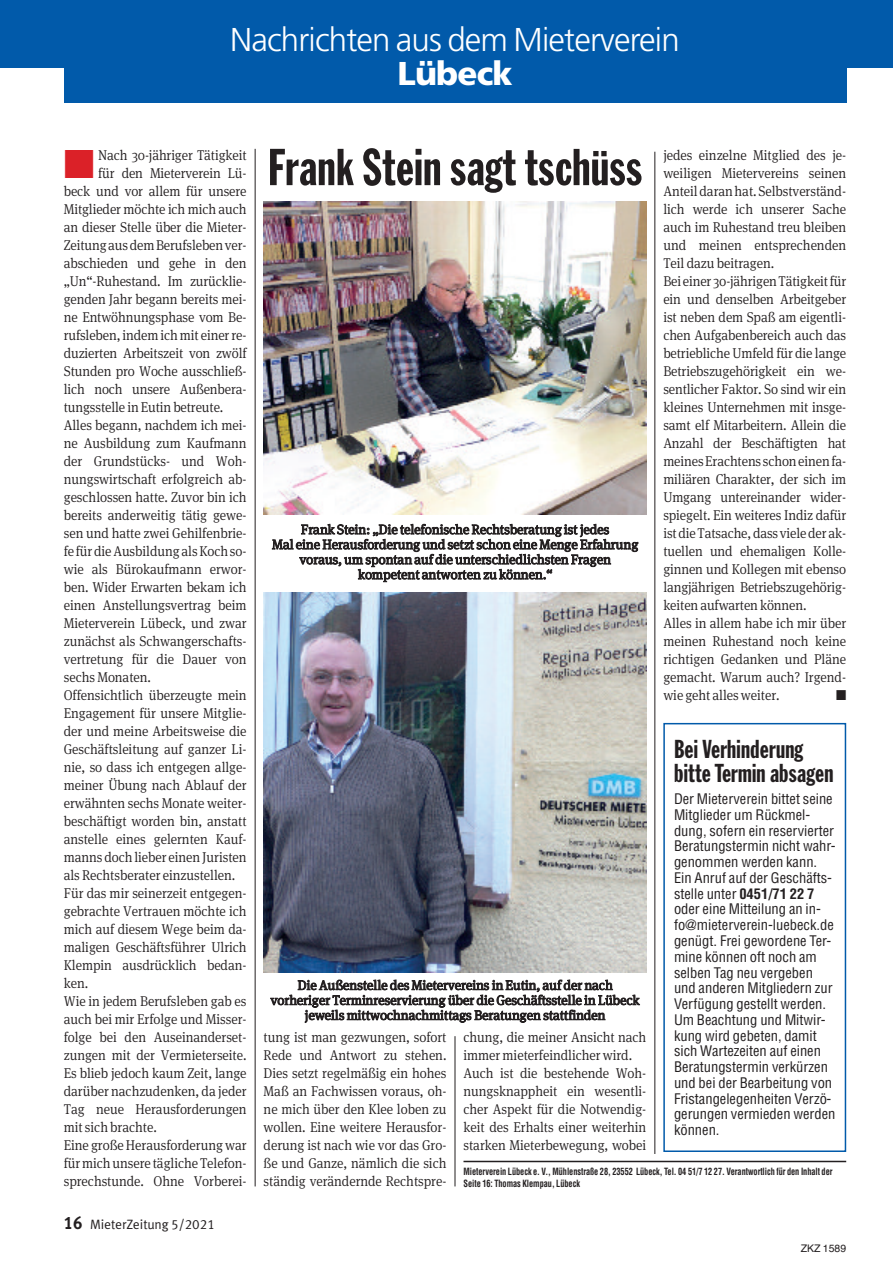
<style>
.page{position:relative;width:893px;height:1263px;background:#fff}
.page>*{position:absolute;margin:0;border:0;box-sizing:border-box;transform-origin:0 0}
.t1{font:51px "Franklin Gothic Extra Cond";letter-spacing:.01em;color:#231f20}
.t2{font:300 33px "Frutiger";letter-spacing:-.025em;color:#fff}
.t3{font:900 33px "Frutiger";letter-spacing:-.025em;color:#fff}
.t4{font:25.5px/24px "Franklin Gothic Extra Cond";letter-spacing:.01em;color:#231f20}
.t5{font:300 14.25px/18px "Meta Serif OT";letter-spacing:-.005em;color:#231f20;scale:.94 1}
.t6{font:condensed 14.25px/15.8px "Helvetica";color:#231f20}
.t7{font:14.25px "Zapf Dingbats";color:#231f20;scale:.94 1}
.t8{font:300 13.5px/15px "Meta Serif OT";letter-spacing:-.005em;color:#231f20;text-align:center}
.t9{font:13.5px "VZ Meta LF";color:#231f20}
.t10{font:10.5px "Helvetica";color:#231f20}
.t11{font:700 condensed 9.75px/11.7px "Helvetica";letter-spacing:-.005em;color:#231f20;scale:.85 1}
.s1{color:#db2128}
.s2{font-weight:700;font-size:18px}
.s3{font-weight:700}
</style>
<div class="page">
<div style="left:64px;top:60px;width:782px;height:42px;background:#015aaa"></div>
<div style="left:0;top:0;width:893px;height:67px;background:#015aaa"></div>
<hr style="left:655px;top:152px;width:1px;height:1002px;background:#231f20">
<hr style="left:255px;top:149px;width:1px;height:1037px;background:#231f20">
<hr style="left:455px;top:1036px;width:1px;height:150px;background:#231f20">
<hr style="left:463px;top:1161px;width:383px;height:1px;background:#231f20">
<div style="left:663px;top:723px;width:183px;height:429px;border:2px solid #015aaa"></div>
<img style="left:264px;top:202px;width:382px;height:313px">
<img style="left:264px;top:593px;width:382px;height:379px">
<h2 class="t2" style="left:230px;top:26px;width:451px">Nachrichten aus dem Mieterverein</h2>
<h2 class="t3" style="left:397px;top:60px;width:117px">Lübeck</h2>
<p class="t5" style="left:64px;top:147px;width:196px"><span class="s1">■</span> Nach 30-jähriger Tätigkeit</p>
<p class="t5" style="left:98px;top:165px;width:159px">für den Mieterverein Lü-</p>
<p class="t5" style="left:64px;top:183px;width:196px">beck und vor allem für unsere</p>
<p class="t5" style="left:64px;top:201px;width:196px">Mitglieder möchte ich mich auch</p>
<p class="t5" style="left:64px;top:219px;width:196px">an dieser Stelle über die Mieter-</p>
<p class="t5" style="left:64px;top:237px;width:196px">ZeitungausdemBerufslebenver-</p>
<p class="t5" style="left:64px;top:255px;width:196px">abschieden und gehe in den</p>
<p class="t5" style="left:64px;top:273px;width:196px">„Un“-Ruhestand. Im zurücklie-</p>
<p class="t5" style="left:64px;top:291px;width:196px">genden Jahr begann bereits mei-</p>
<p class="t5" style="left:64px;top:309px;width:196px">ne Entwöhnungsphase vom Be-</p>
<p class="t5" style="left:64px;top:327px;width:196px">rufsleben, indem ich mit einer re-</p>
<p class="t5" style="left:64px;top:345px;width:196px">duzierten Arbeitszeit von zwölf</p>
<p class="t5" style="left:64px;top:363px;width:196px">Stunden pro Woche ausschließ-</p>
<p class="t5" style="left:64px;top:381px;width:196px">lich noch unsere Außenbera-</p>
<p class="t5" style="left:64px;top:399px;width:171px">tungsstelle in Eutin betreute.</p>
<p class="t5" style="left:64px;top:417px;width:196px">Alles begann, nachdem ich mei-</p>
<p class="t5" style="left:64px;top:435px;width:196px">ne Ausbildung zum Kaufmann</p>
<p class="t5" style="left:64px;top:453px;width:196px">der Grundstücks- und Woh-</p>
<p class="t5" style="left:64px;top:471px;width:196px">nungswirtschaft erfolgreich ab-</p>
<p class="t5" style="left:64px;top:489px;width:196px">geschlossen hatte. Zuvor bin ich</p>
<p class="t5" style="left:64px;top:507px;width:196px">bereits anderweitig tätig gewe-</p>
<p class="t5" style="left:64px;top:525px;width:196px">sen und hatte zwei Gehilfenbrie-</p>
<p class="t5" style="left:64px;top:543px;width:196px">fe fürdieAusbildungalsKochso-</p>
<p class="t5" style="left:64px;top:561px;width:196px">wie als Bürokaufmann erwor-</p>
<p class="t5" style="left:64px;top:579px;width:196px">ben. Wider Erwarten bekam ich</p>
<p class="t5" style="left:64px;top:597px;width:196px">einen Anstellungsvertrag beim</p>
<p class="t5" style="left:64px;top:615px;width:196px">Mieterverein Lübeck, und zwar</p>
<p class="t5" style="left:64px;top:633px;width:196px">zunächst als Schwangerschafts-</p>
<p class="t5" style="left:64px;top:651px;width:196px">vertretung für die Dauer von</p>
<p class="t5" style="left:64px;top:669px;width:94px">sechs Monaten.</p>
<p class="t5" style="left:64px;top:687px;width:196px">Offensichtlich überzeugte mein</p>
<p class="t5" style="left:64px;top:705px;width:196px">Engagement für unsere Mitglie-</p>
<p class="t5" style="left:64px;top:723px;width:196px">der und meine Arbeitsweise die</p>
<p class="t5" style="left:64px;top:741px;width:196px">Geschäftsleitung auf ganzer Li-</p>
<p class="t5" style="left:64px;top:759px;width:196px">nie, so dass ich entgegen allge-</p>
<p class="t5" style="left:64px;top:777px;width:196px">meiner Übung nach Ablauf der</p>
<p class="t5" style="left:64px;top:795px;width:196px">erwähnten sechs Monate weiter-</p>
<p class="t5" style="left:64px;top:813px;width:196px">beschäftigt worden bin, anstatt</p>
<p class="t5" style="left:64px;top:831px;width:196px">anstelle eines gelernten Kauf-</p>
<p class="t5" style="left:64px;top:849px;width:196px">mannsdochlieber einenJuristen</p>
<p class="t5" style="left:64px;top:867px;width:184px">als Rechtsberater einzustellen.</p>
<p class="t5" style="left:64px;top:885px;width:196px">Für das mir seinerzeit entgegen-</p>
<p class="t5" style="left:64px;top:903px;width:196px">gebrachte Vertrauen möchte ich</p>
<p class="t5" style="left:64px;top:921px;width:196px">mich auf diesem Wege beim da-</p>
<p class="t5" style="left:64px;top:939px;width:196px">maligen Geschäftsführer Ulrich</p>
<p class="t5" style="left:64px;top:957px;width:196px">Klempin ausdrücklich bedan-</p>
<p class="t5" style="left:64px;top:975px;width:28px">ken.</p>
<p class="t5" style="left:64px;top:993px;width:196px">Wie in jedem Berufsleben gab es</p>
<p class="t5" style="left:64px;top:1011px;width:196px">auch bei mir Erfolge und Misser-</p>
<p class="t5" style="left:64px;top:1029px;width:196px">folge bei den Auseinanderset-</p>
<p class="t5" style="left:64px;top:1047px;width:196px">zungen mit der Vermieterseite.</p>
<p class="t5" style="left:64px;top:1065px;width:196px">Es blieb jedoch kaum Zeit, lange</p>
<p class="t5" style="left:64px;top:1083px;width:196px">darüber nachzudenken, da jeder</p>
<p class="t5" style="left:64px;top:1101px;width:196px">Tag neue Herausforderungen</p>
<p class="t5" style="left:64px;top:1119px;width:101px">mit sich brachte.</p>
<p class="t5" style="left:64px;top:1137px;width:196px">Eine große Herausforderung war</p>
<p class="t5" style="left:64px;top:1155px;width:196px">fürmichunsere täglicheTelefon-</p>
<p class="t5" style="left:64px;top:1173px;width:196px">sprechstunde. Ohne Vorberei-</p>
<p class="t9" style="left:64px;top:1216px;width:153px"><span class="s2">16</span> MieterZeitung 5/2021</p>
<h1 class="t1" style="left:268px;top:149px;width:376px">Frank Stein sagt tschüss</h1>
<p class="t8" style="left:272px;top:523px;width:368px">Frank Stein: „Die telefonische Rechtsberatung ist jedes<br>Mal eine Herausforderung und setzt schon eine Menge Erfahrung voraus, um spontan auf die unterschiedlichsten Fragen kompetent antworten zu können.“</p>
<p class="t5" style="left:663px;top:147px;width:196px">jedes einzelne Mitglied des je&shy;weiligen Mietervereins seinen<br>Anteildaranhat.Selbstverständ&shy;lich werde ich unserer Sache auch im Ruhestand treu bleiben und meinen entsprechenden<br>Teil dazu beitragen.<br>Beieiner 30-jährigenTätigkeitfür ein und denselben Arbeitgeber ist neben dem Spaß am eigentli&shy;chen Aufgabenbereich auch das betriebliche Umfeld für die lange<br>Betriebszugehörigkeit ein we&shy;sentlicher Faktor. So sind wir ein kleines Unternehmen mit insge&shy;samt elf Mitarbeitern. Allein die<br>Anzahl der Beschäftigten hat meinesErachtens schoneinenfa&shy;miliären Charakter, der sich im<br>Umgang untereinander wider&shy;spiegelt. Ein weiteres Indiz dafür istdieTatsache,dassvielederak&shy;tuellen und ehemaligen Kolle&shy;ginnen und Kollegen mit ebenso langjährigen Betriebszugehörig&shy;keiten aufwarten können.<br>Alles in allem habe ich mir über meinen Ruhestand noch keine richtigen Gedanken und Pläne gemacht. Warum auch? Irgend&shy;wie geht alles weiter.</p>
<p class="t7" style="left:836px;top:687px;width:12px">■</p>
<h3 class="t4" style="left:674px;top:739px;width:161px">Bei Verhinderung bitte Termin absagen</h3>
<p class="t6" style="left:674px;top:791px;width:163px">Der Mieterverein bittet seine<br>Mitglieder um Rückmel&shy;dung, sofern ein reservierter<br>Beratungstermin nicht wahr&shy;genommen werden kann.<br>Ein Anruf auf der Geschäfts&shy;stelle unter <span class="s3">0451/71 22 7 </span>oder eine Mitteilung an in&shy;fo@mieterverein-luebeck.de genügt. Frei gewordene Ter&shy;mine können oft noch am selben Tag neu vergeben und anderen Mitgliedern zur<br>Verfügung gestellt werden.<br>Um Beachtung und Mitwir&shy;kung wird gebeten, damit sich Wartezeiten auf einen<br>Beratungstermin verkürzen und bei der Bearbeitung von<br>Fristangelegenheiten Verzö&shy;gerungen vermieden werden können.</p>
<p class="t8" style="left:271px;top:979px;width:371px">Die Außenstelle des Mietervereins in Eutin, auf der nach vorheriger Terminreservierung über die Geschäftsstelle in Lübeck jeweils mittwochnachmittags Beratungen stattfinden</p>
<p class="t5" style="left:264px;top:1029px;width:196px;text-align:justify">tung ist man gezwungen, sofort Rede und Antwort zu stehen.<br>Dies setzt regelmäßig ein hohes Maß an Fachwissen voraus, oh&shy;ne mich über den Klee loben zu wollen. Eine weitere Herausfor&shy;derung ist nach wie vor das Gro&shy;ße und Ganze, nämlich die sich ständig verändernde Rechtspre-</p>
<p class="t5" style="left:463px;top:1029px;width:196px">chung, die meiner Ansicht nach immer mieterfeindlicher wird.<br>Auch ist die bestehende Woh&shy;nungsknappheit ein wesentli&shy;cher Aspekt für die Notwendig&shy;keit des Erhalts einer weiterhin starken Mieterbewegung, wobei</p>
<p class="t11" style="left:463px;top:1166px;width:436px">Mieterverein Lübeck e. V., Mühlenstraße 28, 23552 Lübeck, Tel. 04 51/7 12 27. Verantwortlich für den Inhalt der<br>Seite 16: Thomas Klempau, Lübeck</p>
<p class="t10" style="left:801px;top:1242px;width:47px">ZKZ 1589</p>
</div>
